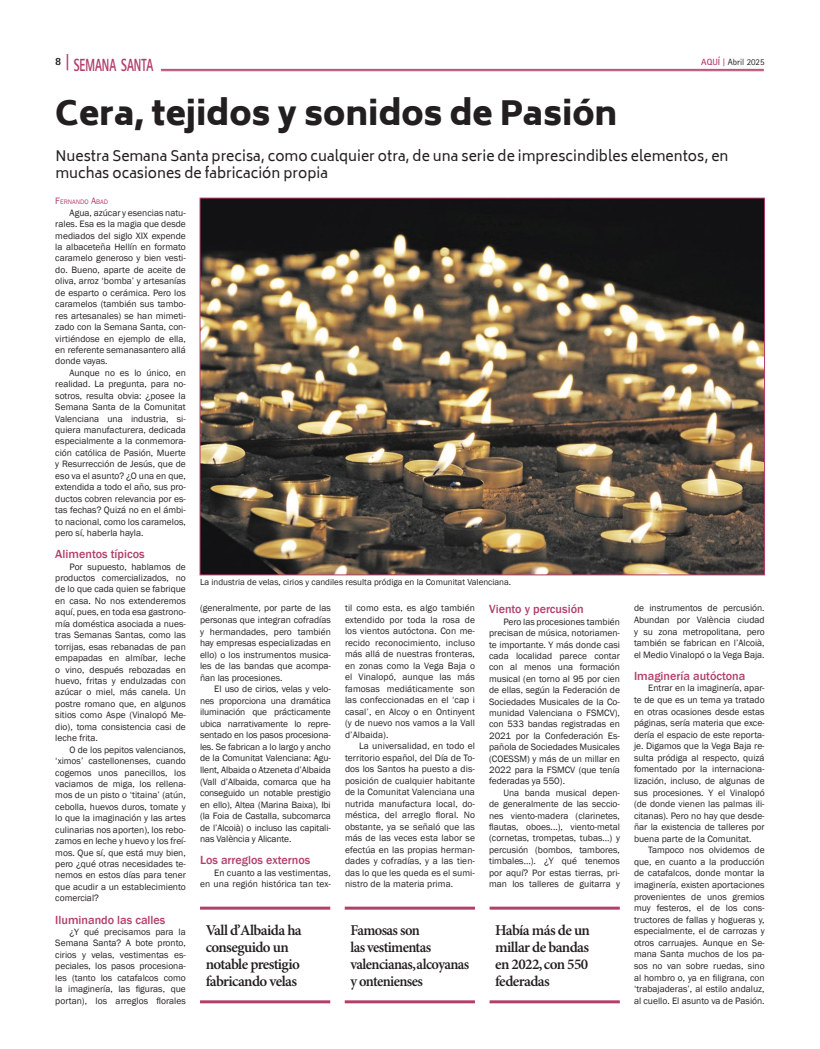
<style>
.page{position:relative;width:820px;height:1049px;background:#fff}
.page>*{position:absolute;margin:0;border:0;box-sizing:border-box;transform-origin:0 0}
.t1{font:900 33px "Biryani";color:#231f20}
.t2{font:800 17.6px "Rotis Sans Serif Std";color:#b23f6a;scale:.64 1}
.t3{font:600 15px/17px "Minion Pro";letter-spacing:-.04em;color:#231f20}
.t4{font:600 15px/17px "Minion Pro";letter-spacing:-.04em;color:#231f20;scale:.96 1}
.t5{font:14px/16.8px "Biryani";color:#231f20}
.t6{font:500 12.1px "Franklin Gothic";color:#b23f6a}
.t7{font:800 11px "Rotis Sans Serif Std";color:#231f20}
.t8{font:9.5px/11.4px "Franklin Gothic";color:#231f20;text-align:justify}
.t9{font:9px "Franklin Gothic";color:#231f20}
.t10{font:9px "Rotis Sans Serif Std";color:#231f20}
.t11{font:6.7px "Franklin Gothic";color:#b23f6a}
.s1{font-size:18.2px}
.s2{font-weight:700;color:#b23f6a}
.s3{font-family:"Rotis Serif Std";font-weight:700;color:#b23f6a}
.s4{font-size:9.5px}
</style>
<div class="page">
<img style="left:201px;top:200px;width:561px;height:373px">
<hr style="left:200px;top:906px;width:130px;height:3px;background:#b23f6a">
<hr style="left:200px;top:1000px;width:130px;height:3px;background:#b23f6a">
<hr style="left:489px;top:906px;width:130px;height:3px;background:#b23f6a">
<hr style="left:489px;top:1000px;width:130px;height:3px;background:#b23f6a">
<hr style="left:344px;top:906px;width:131px;height:3px;background:#b23f6a">
<hr style="left:344px;top:1000px;width:131px;height:3px;background:#b23f6a">
<hr style="left:161px;top:69px;width:602px;height:1px;background:#b23f6a">
<hr style="left:161px;top:71px;width:602px;height:1px;background:#b23f6a">
<h2 class="t2" style="left:65px;top:54px;width:139px"><span class="s1">|</span> SEMANA SANTA</h2>
<p class="t7" style="left:55px;top:54px;width:8px">8</p>
<p class="t10" style="left:701px;top:57px;width:65px"><span class="s2">AQUÍ</span> <span class="s3">|</span> Abril 2025</p>
<h1 class="t1" style="left:55px;top:94px;width:563px">Cera, tejidos y sonidos de Pasión</h1>
<h3 class="t5" style="left:55px;top:148px;width:674px">Nuestra Semana Santa precisa, como cualquier otra, de una serie de imprescindibles elementos, en muchas ocasiones de fabricación propia</h3>
<p class="t11" style="left:55px;top:198px;width:54px"><span class="s4">F</span>ERNANDO <span class="s4">A</span>BAD</p>
<p class="t8" style="left:55px;top:207px;width:132px;text-indent:14px">Agua, azúcar y esencias natu&shy;rales. Esa es la magia que desde mediados del siglo XIX expende la albaceteña Hellín en formato caramelo generoso y bien vesti&shy;do. Bueno, aparte de aceite de oliva, arroz ‘bomba’ y artesanías de esparto o cerámica. Pero los caramelos (también sus tambo&shy;res artesanales) se han mimeti&shy;zado con la Semana Santa, con&shy;virtiéndose en ejemplo de ella, en referente semanasantero allá donde vayas.</p>
<p class="t8" style="left:55px;top:367px;width:132px;text-indent:14px">Aunque no es lo único, en realidad. La pregunta, para no&shy;sotros, resulta obvia: ¿posee la Semana Santa de la Comunitat Valenciana una industria, si&shy;quiera manufacturera, dedicada especialmente a la conmemora&shy;ción católica de Pasión, Muerte y Resurrección de Jesús, que de eso va el asunto? ¿O una en que, extendida a todo el año, sus pro&shy;ductos cobren relevancia por es&shy;tas fechas? Quizá no en el ámbi&shy;to nacional, como los caramelos, pero sí, haberla hayla.</p>
<p class="t6" style="left:55px;top:547px;width:91px">Alimentos típicos</p>
<p class="t8" style="left:55px;top:561px;width:132px;text-indent:14px">Por supuesto, hablamos de productos comercializados, no de lo que cada quien se fabrique en casa. No nos extenderemos aquí, pues, en toda esa gastrono&shy;mía doméstica asociada a nues&shy;tras Semanas Santas, como las torrijas, esas rebanadas de pan empapadas en almíbar, leche o vino, después rebozadas en huevo, fritas y endulzadas con azúcar o miel, más canela. Un postre romano que, en algunos sitios como Aspe (Vinalopó Me&shy;dio), toma consistencia casi de leche frita.</p>
<p class="t8" style="left:55px;top:744px;width:132px;text-indent:14px">O de los pepitos valencianos, ‘ximos’ castellonenses, cuando cogemos unos panecillos, los vaciamos de miga, los rellena&shy;mos de un pisto o ‘titaina’ (atún, cebolla, huevos duros, tomate y lo que la imaginación y las artes culinarias nos aporten), los rebo&shy;zamos en leche y huevo y los freí&shy;mos. Que sí, que está muy bien, pero ¿qué otras necesidades te&shy;nemos en estos días para tener que acudir a un establecimiento comercial?</p>
<p class="t6" style="left:55px;top:912px;width:111px">Iluminando las calles</p>
<p class="t8" style="left:55px;top:926px;width:132px;text-indent:14px">¿Y qué precisamos para la Semana Santa? A bote pronto, cirios y velas, vestimentas es&shy;peciales, los pasos procesiona&shy;les (tanto los catafalcos como la imaginería, las figuras, que portan), los arreglos florales</p>
<p class="t9" style="left:200px;top:576px;width:312px">La industria de velas, cirios y candiles resulta pródiga en la Comunitat Valenciana.</p>
<p class="t8" style="left:200px;top:603px;width:132px">(generalmente, por parte de las personas que integran cofradías y hermandades, pero también hay empresas especializadas en ello) o los instrumentos musica&shy;les de las bandas que acompa&shy;ñan las procesiones.</p>
<p class="t8" style="left:200px;top:683px;width:132px;text-indent:14px">El uso de cirios, velas y velo&shy;nes proporciona una dramática iluminación que prácticamente ubica narrativamente lo repre&shy;sentado en los pasos procesiona&shy;les. Se fabrican a lo largo y ancho de la Comunitat Valenciana: Agu&shy;llent, Albaida o Atzeneta d’Albaida (Vall d’Albaida, comarca que ha conseguido un notable prestigio en ello), Altea (Marina Baixa), Ibi (la Foia de Castalla, subcomarca de l’Alcoià) o incluso las capitali&shy;nas València y Alicante.</p>
<p class="t6" style="left:200px;top:853px;width:112px">Los arreglos externos</p>
<p class="t8" style="left:200px;top:867px;width:132px;text-align:right">En cuanto a las vestimentas,<br>en una región histórica tan tex-</p>
<p class="t6" style="left:489px;top:602px;width:96px">Viento y percusión</p>
<p class="t8" style="left:489px;top:616px;width:132px;text-indent:14px">Pero las procesiones también precisan de música, notoriamen&shy;te importante. Y más donde casi cada localidad parece contar con al menos una formación musical (en torno al 95 por cien de ellas, según la Federación de Sociedades Musicales de la Co&shy;munidad Valenciana o FSMCV), con 533 bandas registradas en 2021 por la Confederación Es&shy;pañola de Sociedades Musicales (COESSM) y más de un millar en 2022 para la FSMCV (que tenía federadas ya 550).</p>
<p class="t8" style="left:489px;top:787px;width:132px;text-indent:14px">Una banda musical depen&shy;de generalmente de las seccio&shy;nes viento-madera (clarinetes, flautas, oboes...), viento-metal (cornetas, trompetas, tubas…) y percusión (bombos, tambores, timbales…). ¿Y qué tenemos por aquí? Por estas tierras, pri&shy;man los talleres de guitarra y</p>
<p class="t8" style="left:345px;top:603px;width:131px">til como esta, es algo también extendido por toda la rosa de los vientos autóctona. Con me&shy;recido reconocimiento, incluso más allá de nuestras fronteras, en zonas como la Vega Baja o el Vinalopó, aunque las más famosas mediáticamente son las confeccionadas en el ‘cap i casal’, en Alcoy o en Ontinyent (y de nuevo nos vamos a la Vall d’Albaida).</p>
<p class="t8" style="left:345px;top:741px;width:131px;text-indent:14px">La universalidad, en todo el territorio español, del Día de To&shy;dos los Santos ha puesto a dis&shy;posición de cualquier habitante de la Comunitat Valenciana una nutrida manufactura local, do&shy;méstica, del arreglo floral. No obstante, ya se señaló que las más de las veces esta labor se efectúa en las propias herman&shy;dades y cofradías, y a las tien&shy;das lo que les queda es el sumi&shy;nistro de la materia prima.</p>
<h3 class="t3" style="left:206px;top:922px;width:97px">Vall d’Albaida ha conseguido un notable prestigio fabricando velas</h3>
<h3 class="t3" style="left:495px;top:922px;width:96px;text-align:justify">Había más de un millar de bandas en 2022, con 550 federadas</h3>
<h3 class="t4" style="left:350px;top:922px;width:125px">Famosas son<br>las vestimentas valencianas,alcoyanas y ontenienses</h3>
<p class="t8" style="left:633px;top:603px;width:132px">de instrumentos de percusión.<br>Abundan por València ciudad y su zona metropolitana, pero también se fabrican en l’Alcoià, el Medio Vinalopó o la Vega Baja.</p>
<p class="t6" style="left:633px;top:668px;width:113px">Imaginería autóctona</p>
<p class="t8" style="left:633px;top:683px;width:132px;text-indent:14px">Entrar en la imaginería, apar&shy;te de que es un tema ya tratado en otras ocasiones desde estas páginas, sería materia que exce&shy;dería el espacio de este reporta&shy;je. Digamos que la Vega Baja re&shy;sulta pródiga al respecto, quizá fomentado por la internaciona&shy;lización, incluso, de algunas de sus procesiones. Y el Vinalopó (de donde vienen las palmas ili&shy;citanas). Pero no hay que desde&shy;ñar la existencia de talleres por buena parte de la Comunitat.</p>
<p class="t8" style="left:633px;top:844px;width:132px;text-indent:14px">Tampoco nos olvidemos de que, en cuanto a la producción de catafalcos, donde montar la imaginería, existen aportaciones provenientes de unos gremios muy festeros, el de los cons&shy;tructores de fallas y hogueras y, especialmente, el de carrozas y otros carruajes. Aunque en Se&shy;mana Santa muchos de los pa&shy;sos no van sobre ruedas, sino al hombro o, ya en filigrana, con ‘trabajaderas’, al estilo andaluz, al cuello. El asunto va de Pasión.</p>
</div>
